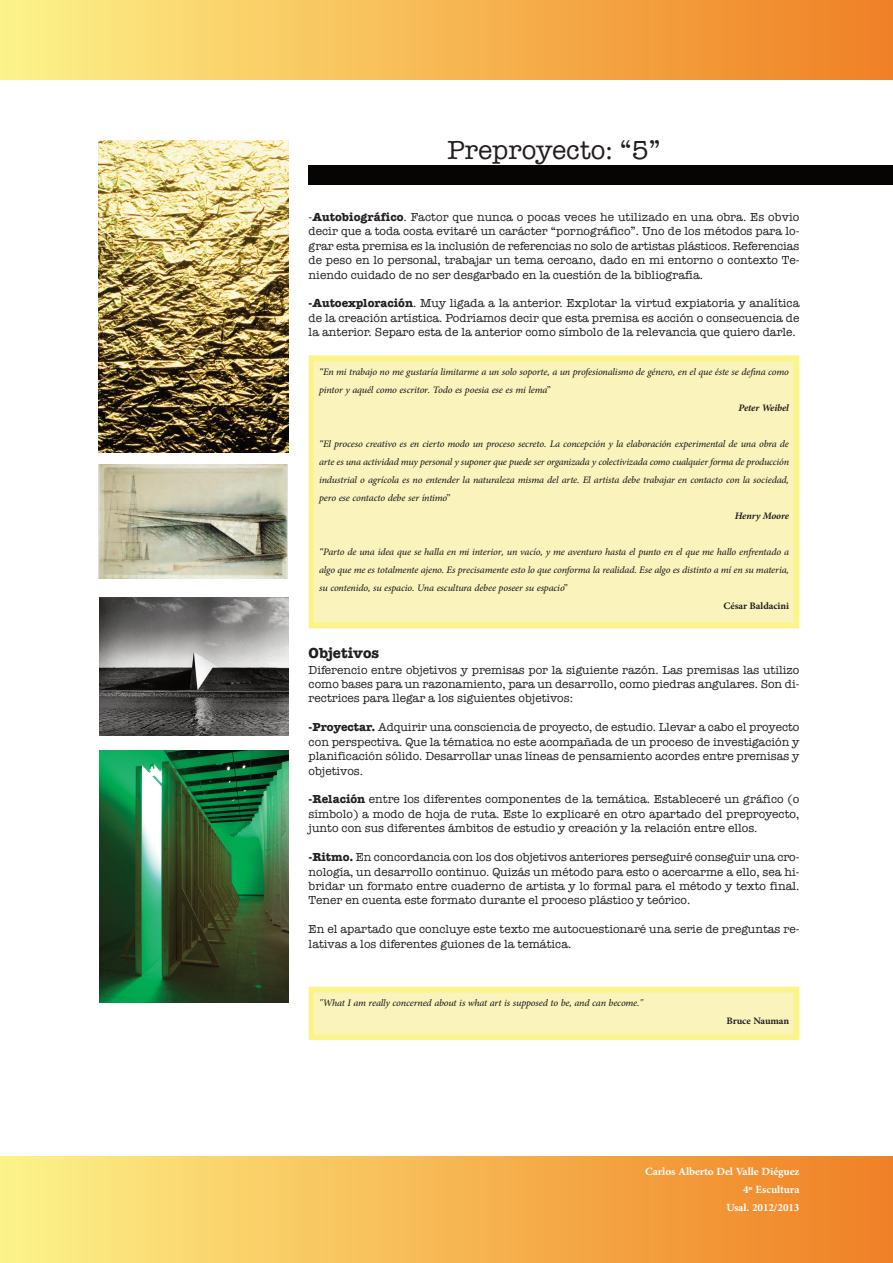
<style>
.page{position:relative;width:893px;height:1263px;background:#fff}
.page>*{position:absolute;margin:0;border:0;box-sizing:border-box;transform-origin:0 0}
.t1{font:27px "American Typewriter";color:#231f20}
.t2{font:700 15px/18px "Adobe Arabic";letter-spacing:-.01em;color:#fff;text-align:right}
.t3{font:700 15px "American Typewriter";color:#231f20}
.t4{font:italic 13.5px/18px "Adobe Arabic";letter-spacing:-.015em;color:#231f20;text-align:justify}
.t5{font:700 13.5px "Adobe Arabic";letter-spacing:-.01em;color:#231f20}
.t6{font:italic 700 13.5px "Adobe Arabic";letter-spacing:-.01em;color:#231f20}
.t7{font:12px/14.4px "American Typewriter";color:#231f20;text-align:justify}
.s1{font-weight:700}
</style>
<div class="page">
<div style="left:0;top:0;width:893px;height:80px;background:linear-gradient(to right,#fdf287,#f07f22)"></div>
<div style="left:0;top:1157px;width:893px;height:106px;background:linear-gradient(to right,#fdf287,#f07f22)"></div>
<img style="left:98px;top:140px;width:190px;height:313px">
<div style="left:309px;top:165px;width:584px;height:20px;background:#070504"></div>
<div style="left:315px;top:361px;width:478px;height:261px;background:#faf4bc"></div>
<div style="left:309px;top:355px;width:490px;height:273px;border:6px solid #fbf48a"></div>
<div style="left:315px;top:992px;width:478px;height:42px;background:#faf4bc"></div>
<div style="left:309px;top:986px;width:490px;height:54px;border:6px solid #fbf48a"></div>
<img style="left:98px;top:465px;width:189px;height:113px">
<img style="left:100px;top:598px;width:188px;height:137px">
<img style="left:100px;top:750px;width:188px;height:252px">
<h1 class="t1" style="left:448px;top:129px;width:214px">Preproyecto: “5”</h1>
<p class="t7" style="left:309px;top:209px;width:492px">-<span class="s1">Autobiográfico</span>. Factor que nunca o pocas veces he utilizado en una obra. Es obvio decir que a toda costa evitaré un carácter “pornográfico”. Uno de los métodos para lo&shy;grar esta premisa es la inclusión de referencias no solo de artistas plásticos. Referencias de peso en lo personal, trabajar un tema cercano, dado en mi entorno o contexto Te&shy;niendo cuidado de no ser desgarbado en la cuestión de la bibliografía.</p>
<p class="t7" style="left:309px;top:296px;width:492px"><span class="s1">-Autoexploración</span>. Muy ligada a la anterior. Explotar la virtud expiatoria y analítica de la creación artística. Podríamos decir que esta premisa es acción o consecuencia de la anterior. Separo esta de la anterior como símbolo de la relevancia que quiero darle.</p>
<p class="t4" style="left:319px;top:361px;width:471px">“En mi trabajo no me gustaría limitarme a un solo soporte, a un profesionalismo de género, en el que éste se defina como pintor y aquél como escritor. Todo es poesia ese es mi lema”</p>
<p class="t6" style="left:738px;top:397px;width:52px">Peter Weibel</p>
<p class="t4" style="left:319px;top:433px;width:471px">“El proceso creativo es en cierto modo un proceso secreto. La concepción y la elaboración experimental de una obra de arte es una actividad muy personal y suponer que puede ser organizada y colectivizada como cualquier forma de producción industrial o agrícola es no entender la naturaleza misma del arte. El artista debe trabajar en contacto con la sociedad, pero ese contacto debe ser íntimo”</p>
<p class="t6" style="left:735px;top:505px;width:56px">Henry Moore</p>
<p class="t4" style="left:319px;top:541px;width:471px">“Parto de una idea que se halla en mi interior, un vacío, y me aventuro hasta el punto en el que me hallo enfrentado a algo que me es totalmente ajeno. Es precisamente esto lo que conforma la realidad. Ese algo es distinto a mí en su materia, su contenido, su espacio. Una escultura debee poseer su espacio”</p>
<p class="t5" style="left:723px;top:595px;width:67px">César Baldacini</p>
<p class="t3" style="left:309px;top:640px;width:72px">Objetivos</p>
<p class="t7" style="left:309px;top:662px;width:492px">Diferencio entre objetivos y premisas por la siguiente razón. Las premisas las utilizo como bases para un razonamiento, para un desarrollo, como piedras angulares. Son di&shy;rectrices para llegar a los siguientes objetivos:</p>
<p class="t7" style="left:309px;top:720px;width:492px"><span class="s1">-Proyectar.</span> Adquirir una consciencia de proyecto, de estudio. Llevar a cabo el proyecto con perspectiva. Que la tématica no este acompañada de un proceso de investigación y planificación sólido. Desarrollar unas líneas de pensamiento acordes entre premisas y objetivos.</p>
<p class="t7" style="left:309px;top:792px;width:492px"><span class="s1">-Relación</span> entre los diferentes componentes de la temática. Estableceré un gráfico (o símbolo) a modo de hoja de ruta. Este lo explicaré en otro apartado del preproyecto, junto con sus diferentes ámbitos de estudio y creación y la relación entre ellos.</p>
<p class="t7" style="left:309px;top:849px;width:492px"><span class="s1">-Ritmo.</span> En concordancia con los dos objetivos anteriores perseguiré conseguir una cro&shy;nología, un desarrollo continuo. Quizás un método para esto o acercarme a ello, sea hi&shy;bridar un formato entre cuaderno de artista y lo formal para el método y texto final.<br>Tener en cuenta este formato durante el proceso plástico y teórico.</p>
<p class="t7" style="left:309px;top:921px;width:492px">En el apartado que concluye este texto me autocuestionaré una serie de preguntas re&shy;lativas a los diferentes guiones de la temática.</p>
<p class="t4" style="left:319px;top:992px;width:326px">"What I am really concerned about is what art is supposed to be, and can become."</p>
<p class="t5" style="left:726px;top:1010px;width:64px">Bruce Nauman</p>
<p class="t2" style="left:645px;top:1161px;width:156px">Carlos Alberto Del Valle Diéguez<br>4º Escultura<br>Usal. 2012/2013</p>
</div>
